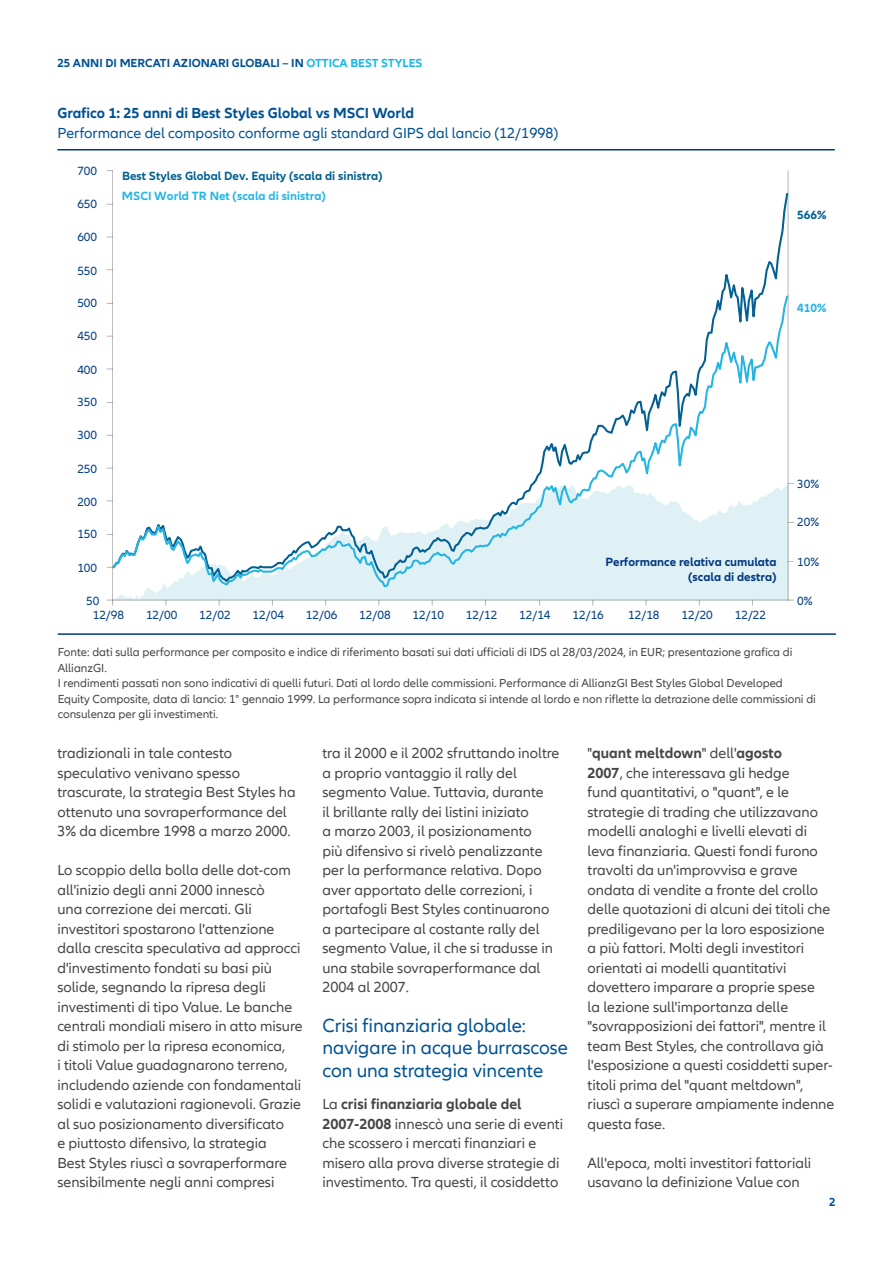
<style>
.page{position:relative;width:893px;height:1263px;background:#fff}
.page>*{position:absolute;margin:0;border:0;box-sizing:border-box;transform-origin:0 0}
.Headline_3{font:19.5px/22.5px "Allianz Neo";color:#015292}
.Copy{font:15px/19.5px "Allianz Neo";color:#454647}
.Headline_4{font:15px "Allianz Neo";color:#015292}
.Headline_4-2{font:700 15px "Allianz Neo";color:#015292}
.t1{font:12.3px "Allianz Neo";color:#033f85}
.t2{font:700 12.3px/20px "Allianz Neo";color:#026192}
.t3{font:700 12.3px/14.9px "Allianz Neo";color:#003781;text-align:right}
.t4{font:700 12.3px "Allianz Neo";color:#26b5e3}
.t5{font:12px/15.6px "Allianz Neo";color:#454647}
.t6{font:700 12px "Allianz Neo";color:#015292}
.s1{color:#16b8e3}
.s2{color:#26b5e3}
.s3{font-weight:700}
</style>
<div class="page">
<hr style="left:59px;top:633px;width:776px;height:2px;background:#003781">
<hr style="left:57px;top:149px;width:778px;height:1px;background:#003781">
<svg style="left:113px;top:589px;width:675px;height:11px;background:#deeef2"></svg>
<hr style="left:788px;top:171px;width:1px;height:429px;background:#424241">
<hr style="left:112px;top:171px;width:1px;height:429px;background:#424241">
<hr style="left:113px;top:600px;width:675px;height:1px;background:#424241">
<svg style="left:107px;top:191px;width:687px;height:398px"></svg>
<p class="t6" style="left:57px;top:56px;width:367px">25 ANNI DI MERCATI AZIONARI GLOBALI – IN <span class="s1">OTTICA BEST STYLES</span></p>
<p class="Headline_4-2" style="left:57px;top:105px;width:358px">Grafico 1: 25 anni di Best Styles Global vs MSCI World</p>
<p class="Headline_4" style="left:57px;top:124px;width:502px">Performance del composito conforme agli standard GIPS dal lancio (12/1998)</p>
<p class="t1" style="left:77px;top:164px;width:21px">700</p>
<p class="t1" style="left:77px;top:197px;width:21px">650</p>
<p class="t1" style="left:77px;top:230px;width:21px">600</p>
<p class="t1" style="left:77px;top:263px;width:21px">550</p>
<p class="t1" style="left:77px;top:296px;width:21px">500</p>
<p class="t1" style="left:77px;top:329px;width:21px">450</p>
<p class="t1" style="left:77px;top:363px;width:21px">400</p>
<p class="t1" style="left:77px;top:395px;width:21px">350</p>
<p class="t1" style="left:77px;top:428px;width:21px">300</p>
<p class="t1" style="left:77px;top:462px;width:21px">250</p>
<p class="t1" style="left:77px;top:494px;width:21px">200</p>
<p class="t1" style="left:77px;top:527px;width:21px">150</p>
<p class="t1" style="left:77px;top:561px;width:21px">100</p>
<p class="t1" style="left:86px;top:594px;width:15px">50</p>
<p class="t2" style="left:122px;top:166px;width:262px">Best Styles Global Dev. Equity (scala di sinistra)<br><span class="s2">MSCI World TR Net (scala di sinistra)</span></p>
<p class="t3" style="left:605px;top:555px;width:173px">Performance relativa cumulata (scala di destra)</p>
<p class="t1" style="left:93px;top:608px;width:33px">12/98</p>
<p class="t1" style="left:146px;top:608px;width:33px">12/00</p>
<p class="t1" style="left:199px;top:608px;width:33px">12/02</p>
<p class="t1" style="left:253px;top:608px;width:33px">12/04</p>
<p class="t1" style="left:306px;top:608px;width:33px">12/06</p>
<p class="t1" style="left:359px;top:608px;width:33px">12/08</p>
<p class="t1" style="left:413px;top:608px;width:33px">12/10</p>
<p class="t1" style="left:466px;top:608px;width:33px">12/12</p>
<p class="t1" style="left:519px;top:608px;width:33px">12/14</p>
<p class="t1" style="left:572px;top:608px;width:33px">12/16</p>
<p class="t1" style="left:628px;top:608px;width:33px">12/18</p>
<p class="t1" style="left:681px;top:608px;width:33px">12/20</p>
<p class="t1" style="left:735px;top:608px;width:33px">12/22</p>
<p class="t2" style="left:797px;top:206px;width:31px">566%</p>
<p class="t4" style="left:797px;top:300px;width:31px">410%</p>
<p class="t1" style="left:797px;top:476px;width:24px">30%</p>
<p class="t1" style="left:797px;top:515px;width:24px">20%</p>
<p class="t1" style="left:797px;top:555px;width:24px">10%</p>
<p class="t1" style="left:797px;top:594px;width:17px">0%</p>
<p class="t5" style="left:58px;top:644px;width:736px">Fonte: dati sulla performance per composito e indice di riferimento basati sui dati ufficiali di IDS al 28/03/2024, in EUR; presentazione grafica di<br>AllianzGI.</p>
<p class="t5" style="left:58px;top:676px;width:760px">I rendimenti passati non sono indicativi di quelli futuri. Dati al lordo delle commissioni. Performance di AllianzGI Best Styles Global Developed<br>Equity Composite, data di lancio: 1° gennaio 1999. La performance sopra indicata si intende al lordo e non riflette la detrazione delle commissioni di consulenza per gli investimenti.</p>
<p class="Copy" style="left:57px;top:744px;width:240px">tradizionali in tale contesto speculativo venivano spesso trascurate, la strategia Best Styles ha ottenuto una sovraperformance del 3% da dicembre 1998 a marzo 2000.</p>
<p class="Copy" style="left:57px;top:861px;width:247px">Lo scoppio della bolla delle dot-com all'inizio degli anni 2000 innescò<br>una correzione dei mercati. Gli investitori spostarono l'attenzione dalla crescita speculativa ad approcci d'investimento fondati su basi più solide, segnando la ripresa degli investimenti di tipo Value. Le banche centrali mondiali misero in atto misure di stimolo per la ripresa economica,<br>i titoli Value guadagnarono terreno, includendo aziende con fondamentali solidi e valutazioni ragionevoli. Grazie al suo posizionamento diversificato<br>e piuttosto difensivo, la strategia<br>Best Styles riuscì a sovraperformare sensibilmente negli anni compresi</p>
<p class="Copy" style="left:322px;top:744px;width:239px">tra il 2000 e il 2002 sfruttando inoltre a proprio vantaggio il rally del segmento Value. Tuttavia, durante<br>il brillante rally dei listini iniziato<br>a marzo 2003, il posizionamento<br>più difensivo si rivelò penalizzante per la performance relativa. Dopo aver apportato delle correzioni, i portafogli Best Styles continuarono a partecipare al costante rally del segmento Value, il che si tradusse in una stabile sovraperformance dal 2004 al 2007.</p>
<p class="Headline_3" style="left:322px;top:1015px;width:247px">Crisi finanziaria globale: navigare in acque burrascose con una strategia vincente</p>
<p class="Copy" style="left:322px;top:1095px;width:242px">La <span class="s3">crisi finanziaria globale del 2007-2008</span> innescò una serie di eventi che scossero i mercati finanziari e misero alla prova diverse strategie di investimento. Tra questi, il cosiddetto</p>
<p class="Copy" style="left:587px;top:744px;width:248px">"<span class="s3">quant meltdown</span>" dell'<span class="s3">agosto<br>2007</span>, che interessava gli hedge<br>fund quantitativi, o "quant", e le strategie di trading che utilizzavano modelli analoghi e livelli elevati di leva finanziaria. Questi fondi furono travolti da un'improvvisa e grave ondata di vendite a fronte del crollo delle quotazioni di alcuni dei titoli che prediligevano per la loro esposizione a più fattori. Molti degli investitori orientati ai modelli quantitativi dovettero imparare a proprie spese<br>la lezione sull'importanza delle "sovrapposizioni dei fattori", mentre il team Best Styles, che controllava già l'esposizione a questi cosiddetti super&shy;titoli prima del "quant meltdown", riuscì a superare ampiamente indenne questa fase.</p>
<p class="Copy" style="left:587px;top:1153px;width:225px">All'epoca, molti investitori fattoriali usavano la definizione Value con</p>
<p class="t6" style="left:829px;top:1194px;width:8px">2</p>
</div>
